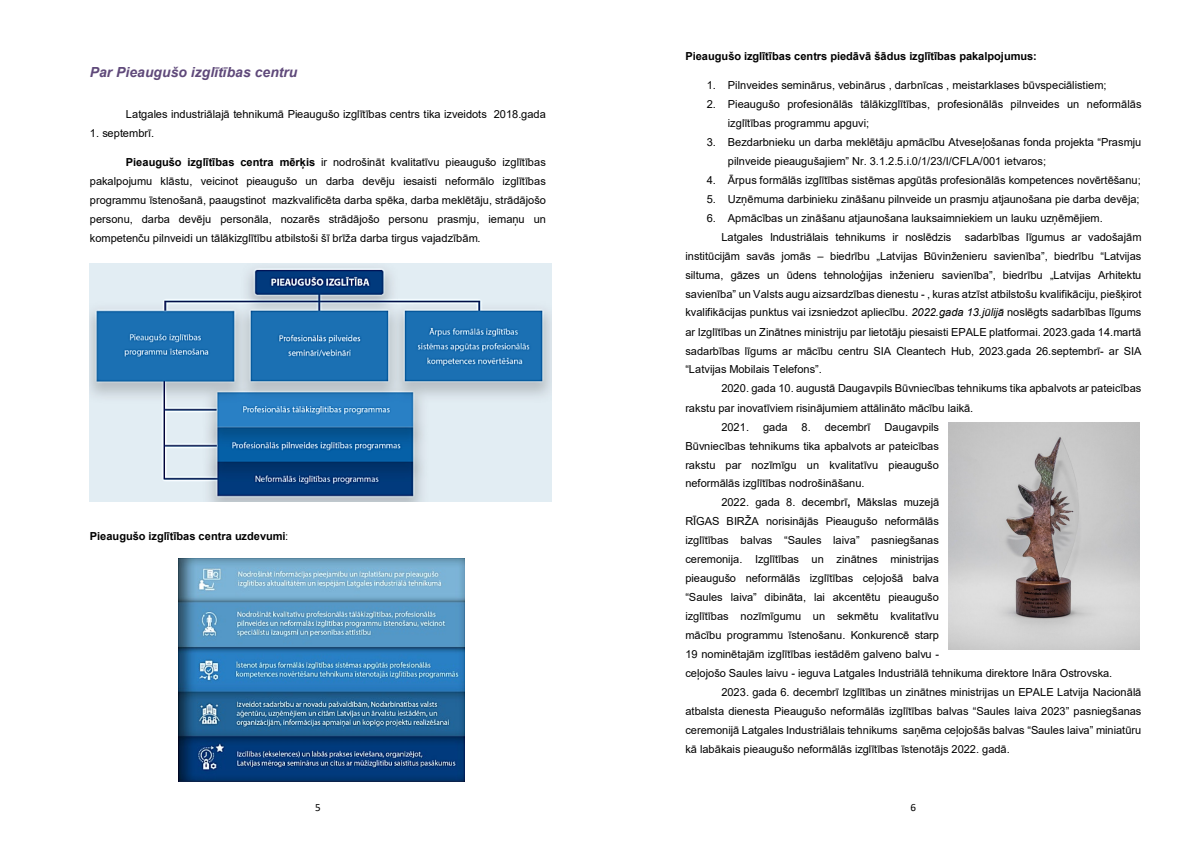
<style>
.page{position:relative;width:1191px;height:842px;background:#fff}
.page>*{position:absolute;margin:0;border:0;box-sizing:border-box;transform-origin:0 0}
.t1{font:italic 700 13.9px "Arial";color:#5f497a}
.t2{font:11px/19px "Arial";color:#000}
.t3{font:700 11px "Arial";color:#000}
.t4{font:11px "Calibri";color:#000}
.s1{font-weight:700}
.s2{font-weight:400}
.s3{font-style:italic}
</style>
<div class="page">
<img style="left:90px;top:263px;width:461px;height:238px">
<img style="left:178px;top:558px;width:287px;height:223px">
<img style="left:948px;top:422px;width:191px;height:227px">
<p class="t1" style="left:90px;top:62px;width:209px">Par Pieaugušo izglītības centru</p>
<p class="t2" style="left:126px;top:105px;width:421px">Latgales industriālajā tehnikumā Pieaugušo izglītības centrs tika izveidots 2018.gada</p>
<p class="t2" style="left:90px;top:124px;width:66px">1. septembrī.</p>
<p class="t2" style="left:90px;top:153px;width:457px;text-align:justify;text-indent:36px"><span class="s1">Pieaugušo izglītības centra mērķis</span> ir nodrošināt kvalitatīvu pieaugušo izglītības pakalpojumu klāstu, veicinot pieaugušo un darba devēju iesaisti neformālo izglītības programmu īstenošanā, paaugstinot mazkvalificēta darba spēka, darba meklētāju, strādājošo personu, darba devēju personāla, nozarēs strādājošo personu prasmju, iemaņu un kompetenču pilnveidi un tālākizglītību atbilstoši šī brīža darba tirgus vajadzībām.</p>
<p class="t3" style="left:90px;top:528px;width:200px">Pieaugušo izglītības centra uzdevumi<span class="s2">:</span></p>
<p class="t4" style="left:315px;top:800px;width:7px">5</p>
<p class="t3" style="left:685px;top:48px;width:353px">Pieaugušo izglītības centrs piedāvā šādus izglītības pakalpojumus:</p>
<p class="t2" style="left:706px;top:76px;width:401px">1. Pilnveides seminārus, vebinārus , darbnīcas , meistarklases būvspeciālistiem;</p>
<p class="t2" style="left:728px;top:95px;width:415px;text-indent:-21px">2. Pieaugušo profesionālās tālākizglītības, profesionālās pilnveides un neformālās izglītības programmu apguvi;</p>
<p class="t2" style="left:728px;top:132px;width:415px;text-indent:-21px">3. Bezdarbnieku un darba meklētāju apmācību Atveseļošanas fonda projekta “Prasmju pilnveide pieaugušajiem” Nr. 3.1.2.5.i.0/1/23/I/CFLA/001 ietvaros;</p>
<p class="t2" style="left:706px;top:170px;width:435px">4. Ārpus formālās izglītības sistēmas apgūtās profesionālās kompetences novērtēšanu;</p>
<p class="t2" style="left:706px;top:189px;width:434px">5. Uzņēmuma darbinieku zināšanu pilnveide un prasmju atjaunošana pie darba devēja;</p>
<p class="t2" style="left:706px;top:208px;width:397px">6. Apmācības un zināšanu atjaunošana lauksaimniekiem un lauku uzņēmējiem.</p>
<p class="t2" style="left:721px;top:227px;width:422px">Latgales Industriālais tehnikums ir noslēdzis sadarbības līgumus ar vadošajām</p>
<p class="t2" style="left:685px;top:246px;width:457px">institūcijām savās jomās – biedrību „Latvijas Būvinženieru savienība”, biedrību “Latvijas</p>
<p class="t2" style="left:685px;top:265px;width:457px">siltuma, gāzes un ūdens tehnoloģijas inženieru savienība”, biedrību „Latvijas Arhitektu</p>
<p class="t2" style="left:685px;top:284px;width:457px">savienība” un Valsts augu aizsardzības dienestu - , kuras atzīst atbilstošu kvalifikāciju, piešķirot</p>
<p class="t2" style="left:685px;top:303px;width:457px">kvalifikācijas punktus vai izsniedzot apliecību. <span class="s3">2022.gada 13.jūlijā</span> noslēgts sadarbības līgums</p>
<p class="t2" style="left:685px;top:322px;width:457px">ar Izglītības un Zinātnes ministriju par lietotāju piesaisti EPALE platformai. 2023.gada 14.martā</p>
<p class="t2" style="left:685px;top:341px;width:457px">sadarbības līgums ar mācību centru SIA Cleantech Hub, 2023.gada 26.septembrī- ar SIA</p>
<p class="t2" style="left:685px;top:360px;width:138px">“Latvijas Mobilais Telefons”.</p>
<p class="t2" style="left:721px;top:379px;width:421px">2020. gada 10. augustā Daugavpils Būvniecības tehnikums tika apbalvots ar pateicības</p>
<p class="t2" style="left:685px;top:398px;width:289px">rakstu par inovatīviem risinājumiem attālināto mācību laikā.</p>
<p class="t2" style="left:721px;top:417px;width:29px">2021.</p>
<p class="t2" style="left:763px;top:417px;width:26px">gada</p>
<p class="t2" style="left:801px;top:417px;width:71px">8. decembrī</p>
<p class="t2" style="left:884px;top:417px;width:56px">Daugavpils</p>
<p class="t2" style="left:685px;top:436px;width:255px">Būvniecības tehnikums tika apbalvots ar pateicības</p>
<p class="t2" style="left:685px;top:455px;width:255px">rakstu par nozīmīgu un kvalitatīvu pieaugušo</p>
<p class="t2" style="left:685px;top:474px;width:181px">neformālās izglītības nodrošināšanu.</p>
<p class="t2" style="left:721px;top:493px;width:219px">2022. gada 8. decembrī<span class="s1">,</span> Mākslas muzejā</p>
<p class="t2" style="left:685px;top:512px;width:255px">RĪGAS BIRŽA norisinājās Pieaugušo neformālās</p>
<p class="t2" style="left:685px;top:531px;width:255px">izglītības balvas “Saules laiva” pasniegšanas</p>
<p class="t2" style="left:685px;top:550px;width:255px">ceremonija. Izglītības un zinātnes ministrijas</p>
<p class="t2" style="left:685px;top:569px;width:255px">pieaugušo neformālās izglītības ceļojošā balva</p>
<p class="t2" style="left:685px;top:588px;width:255px">“Saules laiva” dibināta, lai akcentētu pieaugušo</p>
<p class="t2" style="left:685px;top:607px;width:255px">izglītības nozīmīgumu un sekmētu kvalitatīvu</p>
<p class="t2" style="left:685px;top:626px;width:255px">mācību programmu īstenošanu. Konkurencē starp</p>
<p class="t2" style="left:685px;top:645px;width:255px">19 nominētajām izglītības iestādēm galveno balvu -</p>
<p class="t2" style="left:685px;top:664px;width:428px">ceļojošo Saules laivu - ieguva Latgales Industriālā tehnikuma direktore Ināra Ostrovska.</p>
<p class="t2" style="left:721px;top:683px;width:421px">2023. gada 6. decembrī Izglītības un zinātnes ministrijas un EPALE Latvija Nacionālā</p>
<p class="t2" style="left:685px;top:701px;width:457px">atbalsta dienesta Pieaugušo neformālās izglītības balvas “Saules laiva 2023” pasniegšanas</p>
<p class="t2" style="left:685px;top:720px;width:457px">ceremonijā Latgales Industriālais tehnikums saņēma ceļojošās balvas “Saules laiva” miniatūru</p>
<p class="t2" style="left:685px;top:739px;width:326px">kā labākais pieaugušo neformālās izglītības īstenotājs 2022. gadā.</p>
<p class="t4" style="left:910px;top:800px;width:7px">6</p>
</div>
